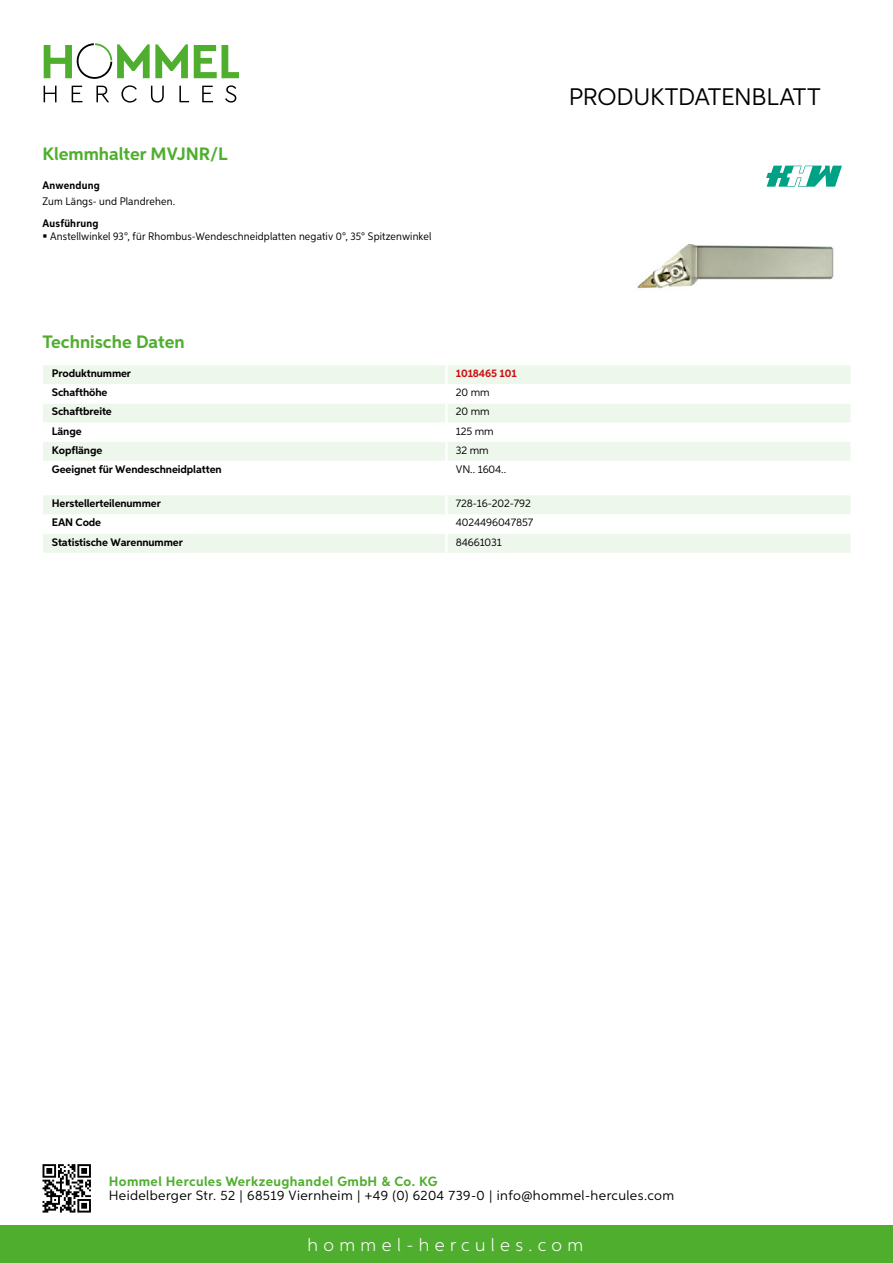
<style>
.page{position:relative;width:893px;height:1263px;background:#fff}
.page>*{position:absolute;margin:0;border:0;box-sizing:border-box;transform-origin:0 0}
.t1{font:24px "Aspira";letter-spacing:-.01em;color:#000}
.t2{font:700 18px "Aspira";color:#50ae2f}
.t3{font:300 18px "Aspira";letter-spacing:.3em;color:#fff}
.t4{font:13.5px "Aspira";letter-spacing:.03em;color:#000}
.t5{font:700 13.5px "Aspira";letter-spacing:.03em;color:#50ae2f}
.t6{font:700 10.95px "Aspira";letter-spacing:-.01em;color:#000}
.t7{font:10.95px "Aspira Nar";letter-spacing:.015em;color:#000}
.t8{font:10.95px "Aspira";letter-spacing:-.01em;color:#000}
.t9{font:700 10.95px "Aspira Nar";letter-spacing:.02em;color:#000}
.t10{font:700 10.95px "Aspira";letter-spacing:-.01em;color:#cd1013}
</style>
<div class="page">
<div style="left:0;top:1226px;width:893px;height:37px;background:#50ae2f"></div>
<svg style="left:43px;top:1164px;width:48px;height:48px"></svg>
<svg style="left:194px;top:45px;width:45px;height:33px"></svg>
<svg style="left:44px;top:43px;width:144px;height:36px"></svg>
<svg style="left:44px;top:86px;width:13px;height:16px"></svg>
<svg style="left:72px;top:86px;width:10px;height:16px"></svg>
<svg style="left:96px;top:86px;width:13px;height:16px"></svg>
<svg style="left:121px;top:85px;width:16px;height:18px"></svg>
<svg style="left:151px;top:86px;width:13px;height:17px"></svg>
<svg style="left:179px;top:86px;width:10px;height:16px"></svg>
<svg style="left:202px;top:86px;width:11px;height:16px"></svg>
<svg style="left:225px;top:85px;width:11px;height:18px"></svg>
<div style="left:43px;top:365px;width:807px;height:19px;background:#eef7eb"></div>
<svg style="left:43px;top:404px;width:807px;height:57px;fill:#eef7eb"></svg>
<hr style="left:445px;top:365px;width:3px;height:19px;background:#fff">
<hr style="left:445px;top:403px;width:3px;height:20px;background:#fff">
<hr style="left:445px;top:423px;width:3px;height:19px;background:#fff">
<hr style="left:445px;top:442px;width:3px;height:19px;background:#fff">
<svg style="left:43px;top:495px;width:807px;height:58px"></svg>
<hr style="left:445px;top:534px;width:3px;height:19px;background:#fff">
<img style="left:637px;top:244px;width:197px;height:45px">
<svg style="left:766px;top:166px;width:76px;height:21px"></svg>
<h2 class="t2" style="left:43px;top:142px;width:187px">Klemmhalter MVJNR/L</h2>
<p class="t9" style="left:43px;top:179px;width:59px">Anwendung</p>
<p class="t7" style="left:43px;top:194px;width:134px">Zum Längs- und Plandrehen.</p>
<p class="t9" style="left:43px;top:216px;width:58px">Ausführung</p>
<p class="t7" style="left:50px;top:229px;width:383px">Anstellwinkel 93°, für Rhombus-Wendeschneidplatten negativ 0°, 35° Spitzenwinkel</p>
<h2 class="t2" style="left:43px;top:331px;width:144px">Technische Daten</h2>
<p class="t6" style="left:52px;top:367px;width:81px">Produktnummer</p>
<p class="t10" style="left:456px;top:367px;width:62px">1018465 101</p>
<p class="t6" style="left:52px;top:386px;width:57px">Schafthöhe</p>
<p class="t8" style="left:456px;top:386px;width:35px">20 mm</p>
<p class="t6" style="left:52px;top:405px;width:61px">Schaftbreite</p>
<p class="t8" style="left:456px;top:405px;width:35px">20 mm</p>
<p class="t6" style="left:52px;top:424px;width:31px">Länge</p>
<p class="t8" style="left:456px;top:424px;width:39px">125 mm</p>
<p class="t6" style="left:52px;top:443px;width:52px">Kopflänge</p>
<p class="t8" style="left:456px;top:443px;width:34px">32 mm</p>
<p class="t6" style="left:52px;top:462px;width:171px">Geeignet für Wendeschneidplatten</p>
<p class="t8" style="left:456px;top:462px;width:52px">VN .. 1604..</p>
<p class="t6" style="left:52px;top:497px;width:111px">Herstellerteilenummer</p>
<p class="t8" style="left:456px;top:497px;width:76px">728-16-202-792</p>
<p class="t6" style="left:52px;top:516px;width:51px">EAN Code</p>
<p class="t8" style="left:456px;top:516px;width:79px">4024496047857</p>
<p class="t6" style="left:52px;top:535px;width:132px">Statistische Warennummer</p>
<p class="t8" style="left:456px;top:535px;width:47px">84661031</p>
<h1 class="t1" style="left:569px;top:82px;width:253px">Produktdatenblatt</h1>
<p class="t5" style="left:109px;top:1172px;width:330px">Hommel Hercules Werkzeughandel GmbH &amp; Co. KG</p>
<p class="t4" style="left:109px;top:1187px;width:567px">Heidelberger Str. 52 | 68519 Viernheim | +49 (0) 6204 739-0 | info@hommel-hercules.com</p>
<h2 class="t3" style="left:307px;top:1234px;width:277px">hommel-hercules.com</h2>
</div>
